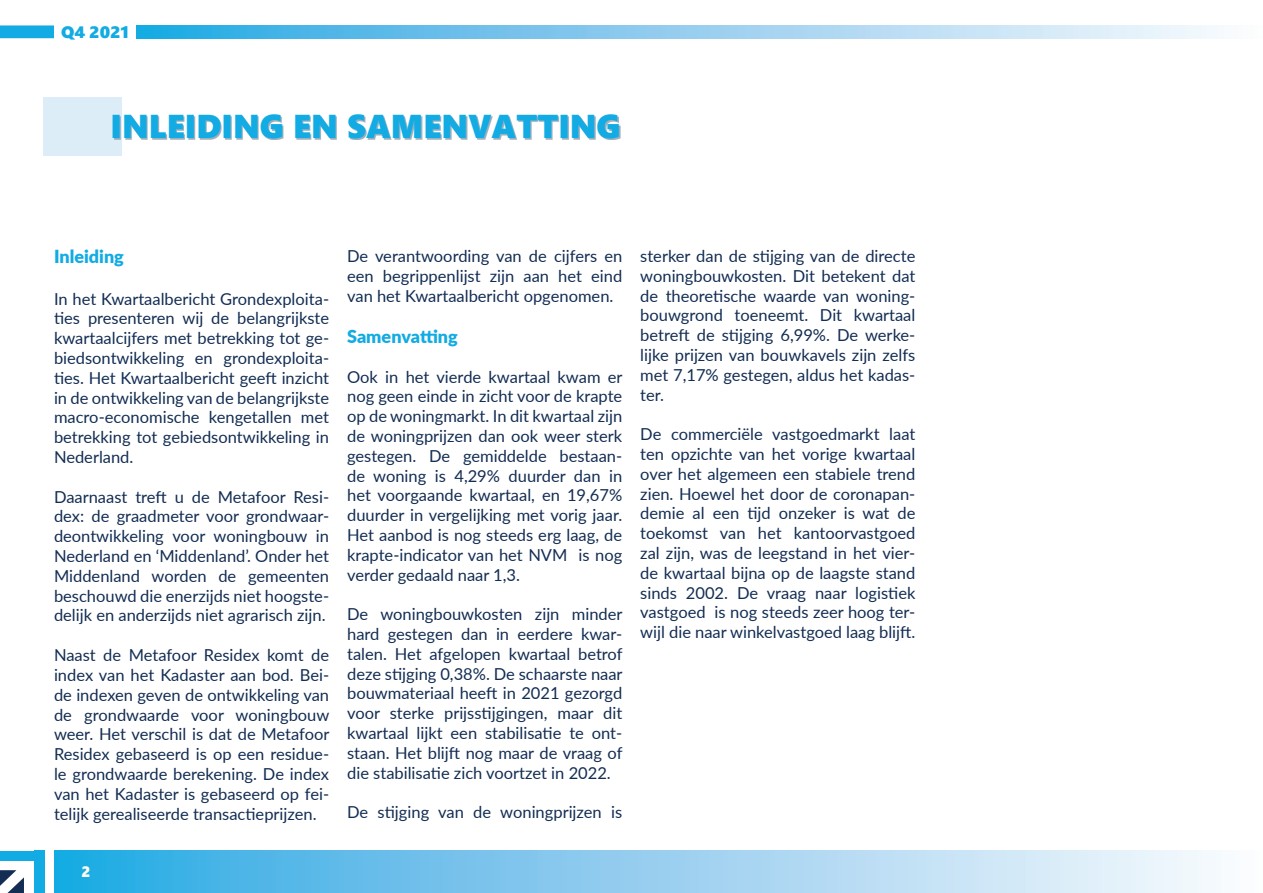
<style>
.page{position:relative;width:1263px;height:893px;background:#fff}
.page>*{position:absolute;margin:0;border:0;box-sizing:border-box;transform-origin:0 0}
.t1{font:33px "Segoe UI Black";color:#12abe3}
.t2{font:900 18px "Lato";color:#12abe3}
.t3{font:16.5px/19.8px "Lato";color:#132d53;text-align:justify}
.t4{font:16.5px "Segoe UI Black";color:#12abe3;scale:1.06 1}
.t5{font:15px "Segoe UI Black";color:#fefdf2}
</style>
<div class="page">
<div style="left:43px;top:97px;width:79px;height:58px;background:#ddedf8"></div>
<svg style="left:54px;top:850px;width:1162px;height:43px;background:#90ceef"></svg>
<svg style="left:136px;top:25px;width:1083px;height:13px;background:#90ceef"></svg>
<div style="left:0;top:25px;width:54px;height:13px;background:#12abe3;border:2px solid #12abe3"></div>
<div style="left:0;top:850px;width:45px;height:10px;background:#12abe3"></div>
<div style="left:34px;top:850px;width:11px;height:43px;background:#12abe3"></div>
<svg style="left:0;top:870px;width:24px;height:23px"></svg>
<div style="left:114px;top:116px;width:507px;height:24px;background:#7f96a7;opacity:.75"></div>
<p class="t4" style="left:61px;top:20px;width:66px">Q4 2021</p>
<h1 class="t1" style="left:111px;top:102px;width:512px">INLEIDING EN SAMENVATTING</h1>
<p class="t2" style="left:54px;top:243px;width:71px">Inleiding</p>
<p class="t3" style="left:54px;top:288px;width:277px">In het Kwartaalbericht Grondexploita&shy;ties presenteren wij de belangrijkste kwartaalcijfers met betrekking tot ge&shy;biedsontwikkeling en grondexploita&shy;ties. Het Kwartaalbericht geeft inzicht in de ontwikkeling van de belangrijkste macro-economische kengetallen met betrekking tot gebiedsontwikkeling in Nederland.</p>
<p class="t3" style="left:54px;top:486px;width:277px">Daarnaast treft u de Metafoor Resi&shy;dex: de graadmeter voor grondwaar&shy;deontwikkeling voor woningbouw in Nederland en ‘Middenland’. Onder het Middenland worden de gemeenten beschouwd die enerzijds niet hoogste&shy;delijk en anderzijds niet agrarisch zijn.</p>
<p class="t3" style="left:54px;top:644px;width:277px">Naast de Metafoor Residex komt de index van het Kadaster aan bod. Bei&shy;de indexen geven de ontwikkeling van de grondwaarde voor woningbouw weer. Het verschil is dat de Metafoor Residex gebaseerd is op een residue&shy;le grondwaarde berekening. De index van het Kadaster is gebaseerd op fei&shy;telijk gerealiseerde transactieprijzen.</p>
<p class="t5" style="left:82px;top:861px;width:10px">2</p>
<p class="t3" style="left:347px;top:245px;width:277px">De verantwoording van de cijfers en een begrippenlijst zijn aan het eind van het Kwartaalbericht opgenomen.</p>
<p class="t2" style="left:347px;top:323px;width:112px">Samenvatting</p>
<p class="t3" style="left:347px;top:366px;width:277px">Ook in het vierde kwartaal kwam er nog geen einde in zicht voor de krapte op de woningmarkt. In dit kwartaal zijn de woningprijzen dan ook weer sterk gestegen. De gemiddelde bestaan&shy;de woning is 4,29% duurder dan in het voorgaande kwartaal, en 19,67% duurder in vergelijking met vorig jaar.<br>Het aanbod is nog steeds erg laag, de krapte-indicator van het NVM is nog verder gedaald naar 1,3.</p>
<p class="t3" style="left:347px;top:604px;width:277px">De woningbouwkosten zijn minder hard gestegen dan in eerdere kwar&shy;talen. Het afgelopen kwartaal betrof deze stijging 0,38%. De schaarste naar bouwmateriaal heeft in 2021 gezorgd voor sterke prijsstijgingen, maar dit kwartaal lijkt een stabilisatie te ont&shy;staan. Het blijft nog maar de vraag of die stabilisatie zich voortzet in 2022.</p>
<p class="t3" style="left:347px;top:802px;width:277px">De stijging van de woningprijzen is</p>
<p class="t3" style="left:640px;top:245px;width:277px">sterker dan de stijging van de directe woningbouwkosten. Dit betekent dat de theoretische waarde van woning&shy;bouwgrond toeneemt. Dit kwartaal betreft de stijging 6,99%. De werke&shy;lijke prijzen van bouwkavels zijn zelfs met 7,17% gestegen, aldus het kadas&shy;ter.</p>
<p class="t3" style="left:640px;top:424px;width:277px">De commerciële vastgoedmarkt laat ten opzichte van het vorige kwartaal over het algemeen een stabiele trend zien. Hoewel het door de coronapan&shy;demie al een tijd onzeker is wat de toekomst van het kantoorvastgoed zal zijn, was de leegstand in het vier&shy;de kwartaal bijna op de laagste stand sinds 2002. De vraag naar logistiek vastgoed is nog steeds zeer hoog ter&shy;wijl die naar winkelvastgoed laag blijft.</p>
</div>
